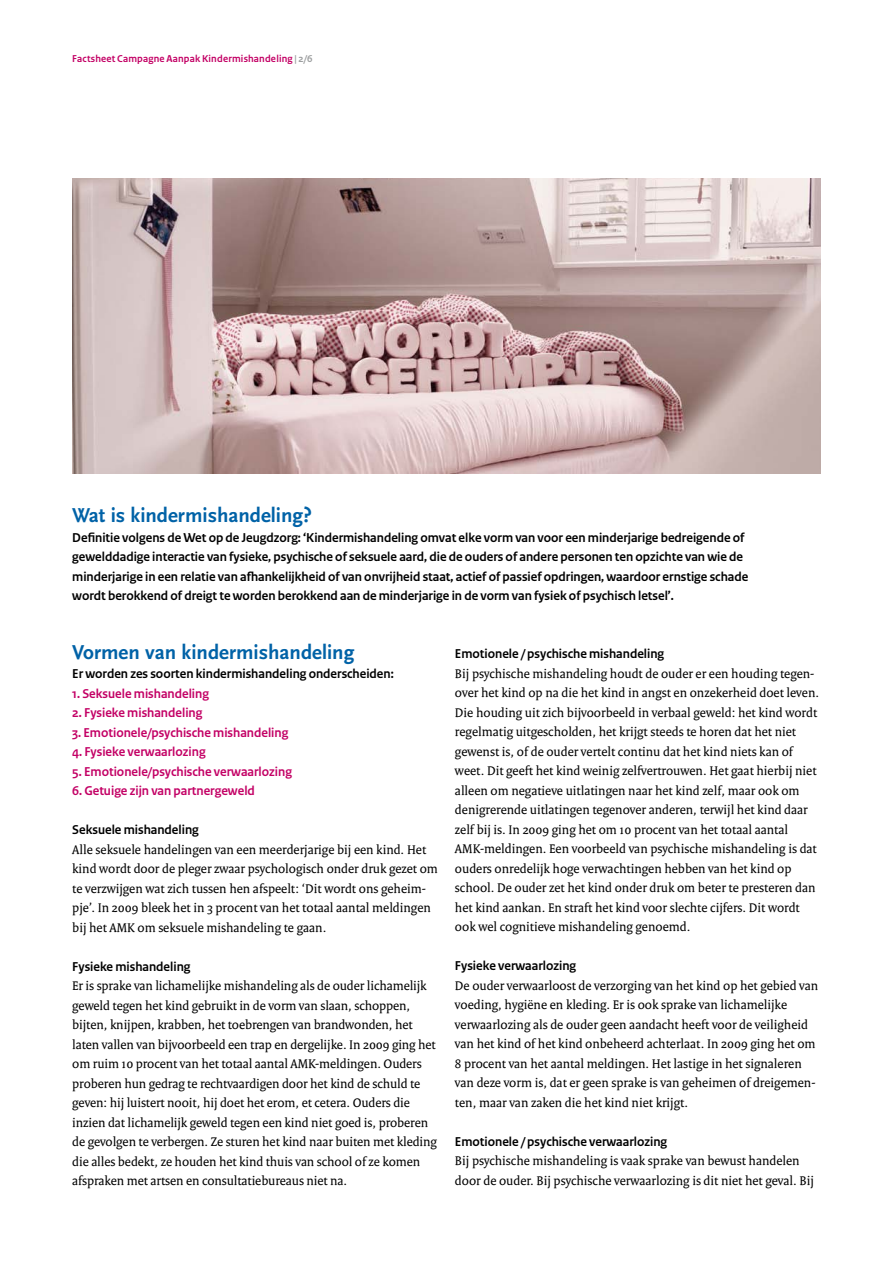
<style>
.page{position:relative;width:893px;height:1263px;background:#fff}
.page>*{position:absolute;margin:0;border:0;box-sizing:border-box;transform-origin:0 0}
.t1{font:700 21px "Scala Sans";color:#0062a7}
.t2{font:13.5px/19.5px "Rijksoverheid Serif";color:#000}
.t3{font:700 13.5px/19.5px "Rijksoverheid Sans Heading";color:#000}
.t4{font:700 13.5px "Rijksoverheid Sans Heading";color:#c30065}
.t5{font:700 10.5px "Rijksoverheid Sans Heading";letter-spacing:.02em;color:#c30065}
.s1{color:#9c9e9f}
</style>
<div class="page">
<img style="left:72px;top:179px;width:749px;height:294px">
<p class="t5" style="left:72px;top:53px;width:242px">Factsheet Campagne Aanpak Kindermishandeling <span class="s1">| 2/6</span></p>
<h1 class="t1" style="left:72px;top:504px;width:241px">Wat is kindermishandeling?</h1>
<p class="t3" style="left:72px;top:528px;width:677px">Definitie volgens de Wet op de Jeugdzorg: ‘Kindermishandeling omvat elke vorm van voor een minderjarige bedreigende of gewelddadige interactie van fysieke, psychische of seksuele aard, die de ouders of andere personen ten opzichte van wie de minderjarige in een relatie van afhankelijkheid of van onvrijheid staat, actief of passief opdringen, waardoor ernstige schade wordt berokkend of dreigt te worden berokkend aan de minderjarige in de vorm van fysiek of psychisch letsel’.</p>
<h1 class="t1" style="left:72px;top:640px;width:284px">Vormen van kindermishandeling</h1>
<p class="t3" style="left:72px;top:664px;width:323px">Er worden zes soorten kindermishandeling onderscheiden:</p>
<p class="t4" style="left:72px;top:686px;width:138px">1. Seksuele mishandeling</p>
<p class="t4" style="left:72px;top:705px;width:132px">2. Fysieke mishandeling</p>
<p class="t4" style="left:72px;top:724px;width:218px">3. Emotionele/psychische mishandeling</p>
<p class="t4" style="left:72px;top:744px;width:135px">4. Fysieke verwaarlozing</p>
<p class="t4" style="left:72px;top:763px;width:221px">5. Emotionele/psychische verwaarlozing</p>
<p class="t4" style="left:72px;top:783px;width:184px">6. Getuige zijn van partnergeweld</p>
<p class="t3" style="left:72px;top:820px;width:128px">Seksuele mishandeling</p>
<p class="t2" style="left:72px;top:839px;width:367px">Alle seksuele handelingen van een meerderjarige bij een kind. Het kind wordt door de pleger zwaar psychologisch onder druk gezet om te verzwijgen wat zich tussen hen afspeelt: ‘Dit wordt ons geheim&shy;pje’. In 2009 bleek het in 3 procent van het totaal aantal meldingen bij het AMK om seksuele mishandeling te gaan.</p>
<p class="t3" style="left:72px;top:957px;width:120px">Fysieke mishandeling</p>
<p class="t2" style="left:72px;top:976px;width:366px">Er is sprake van lichamelijke mishandeling als de ouder lichamelijk geweld tegen het kind gebruikt in de vorm van slaan, schoppen, bijten, knijpen, krabben, het toebrengen van brandwonden, het laten vallen van bijvoorbeeld een trap en dergelijke. In 2009 ging het om ruim 10 procent van het totaal aantal AMK-meldingen. Ouders proberen hun gedrag te rechtvaardigen door het kind de schuld te geven: hij luistert nooit, hij doet het erom, et cetera. Ouders die inzien dat lichamelijk geweld tegen een kind niet goed is, proberen de gevolgen te verbergen. Ze sturen het kind naar buiten met kleding die alles bedekt, ze houden het kind thuis van school of ze komen afspraken met artsen en consultatiebureaus niet na.</p>
<p class="t3" style="left:455px;top:645px;width:211px">Emotionele / psychische mishandeling</p>
<p class="t2" style="left:455px;top:664px;width:366px">Bij psychische mishandeling houdt de ouder er een houding tegen&shy;over het kind op na die het kind in angst en onzekerheid doet leven.<br>Die houding uit zich bijvoorbeeld in verbaal geweld: het kind wordt regelmatig uitgescholden, het krijgt steeds te horen dat het niet gewenst is, of de ouder vertelt continu dat het kind niets kan of weet. Dit geeft het kind weinig zelfvertrouwen. Het gaat hierbij niet alleen om negatieve uitlatingen naar het kind zelf, maar ook om denigrerende uitlatingen tegenover anderen, terwijl het kind daar zelf bij is. In 2009 ging het om 10 procent van het totaal aantal AMK-meldingen. Een voorbeeld van psychische mishandeling is dat ouders onredelijk hoge verwachtingen hebben van het kind op school. De ouder zet het kind onder druk om beter te presteren dan het kind aankan. En straft het kind voor slechte cijfers. Dit wordt ook wel cognitieve mishandeling genoemd.</p>
<p class="t3" style="left:455px;top:956px;width:123px">Fysieke verwaarlozing</p>
<p class="t2" style="left:455px;top:976px;width:365px">De ouder verwaarloost de verzorging van het kind op het gebied van voeding, hygiëne en kleding. Er is ook sprake van lichamelijke verwaarlozing als de ouder geen aandacht heeft voor de veiligheid van het kind of het kind onbeheerd achterlaat. In 2009 ging het om 8 procent van het aantal meldingen. Het lastige in het signaleren van deze vorm is, dat er geen sprake is van geheimen of dreigemen&shy;ten, maar van zaken die het kind niet krijgt.</p>
<p class="t3" style="left:455px;top:1132px;width:214px">Emotionele / psychische verwaarlozing</p>
<p class="t2" style="left:455px;top:1151px;width:360px">Bij psychische mishandeling is vaak sprake van bewust handelen door de ouder. Bij psychische verwaarlozing is dit niet het geval. Bij</p>
</div>
